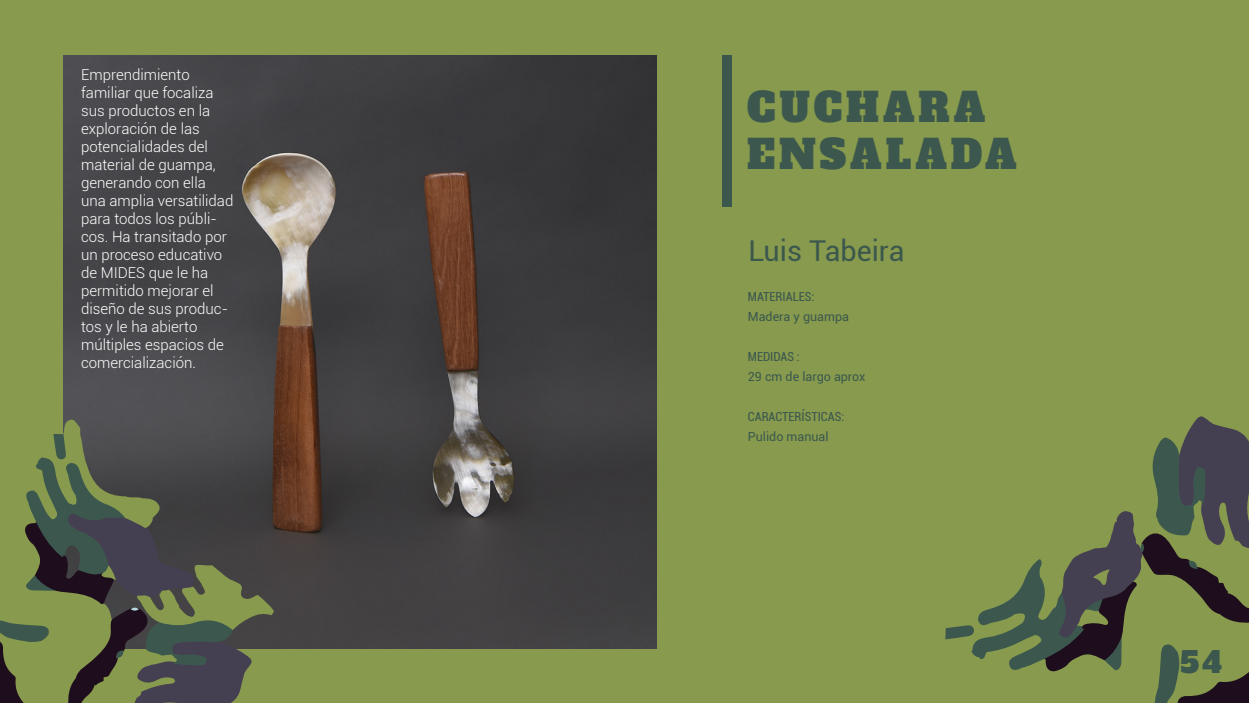
<style>
.page{position:relative;width:1249px;height:703px;background:#fff}
.page>*{position:absolute;margin:0;border:0;box-sizing:border-box;transform-origin:0 0}
.t1{font:39.25px/47.1px "Alfa Slab One";letter-spacing:.1em;color:#3c584e}
.t2{font:28.75px "Alfa Slab One";color:#3c584e}
.t3{font:28.62px "Roboto";color:#3c584e}
.t4{font:300 15px/18px "Roboto";color:#fff}
.t5{font:12.5px "Roboto";color:#3c584e}
.t6{font:condensed 12.5px "Roboto";color:#3c584e}
</style>
<div class="page">
<div style="left:0;top:0;width:1249px;height:702px;background:#879a4d"></div>
<img style="left:64px;top:55px;width:593px;height:593px">
<div style="left:722px;top:55px;width:9px;height:152px;background:#3c584e"></div>
<svg style="left:0;top:418px;width:274px;height:284px"></svg>
<svg style="left:945px;top:416px;width:304px;height:286px"></svg>
<p class="t4" style="left:81px;top:65px;width:154px">Emprendimiento familiar que focaliza sus productos en la exploración de las potencialidades del material de guampa, generando con ella una amplia versatilidad para todos los públi&shy;cos. Ha transitado por un proceso educativo de MIDES que le ha permitido mejorar el diseño de sus produc&shy;tos y le ha abierto múltiples espacios de comercialización.</p>
<h1 class="t1" style="left:747px;top:80px;width:271px">CUCHARA<br>ENSALADA</h1>
<h3 class="t3" style="left:748px;top:231px;width:158px">Luis Tabeira</h3>
<p class="t6" style="left:748px;top:287px;width:68px">MATERIALES:</p>
<p class="t5" style="left:748px;top:307px;width:103px">Madera y guampa</p>
<p class="t6" style="left:748px;top:347px;width:53px">MEDIDAS :</p>
<p class="t5" style="left:748px;top:367px;width:119px">29 cm de largo aprox</p>
<p class="t6" style="left:748px;top:407px;width:98px">CARACTERÍSTICAS:</p>
<p class="t5" style="left:748px;top:427px;width:82px">Pulido manual</p>
<h2 class="t2" style="left:1180px;top:637px;width:43px">54</h2>
</div>
